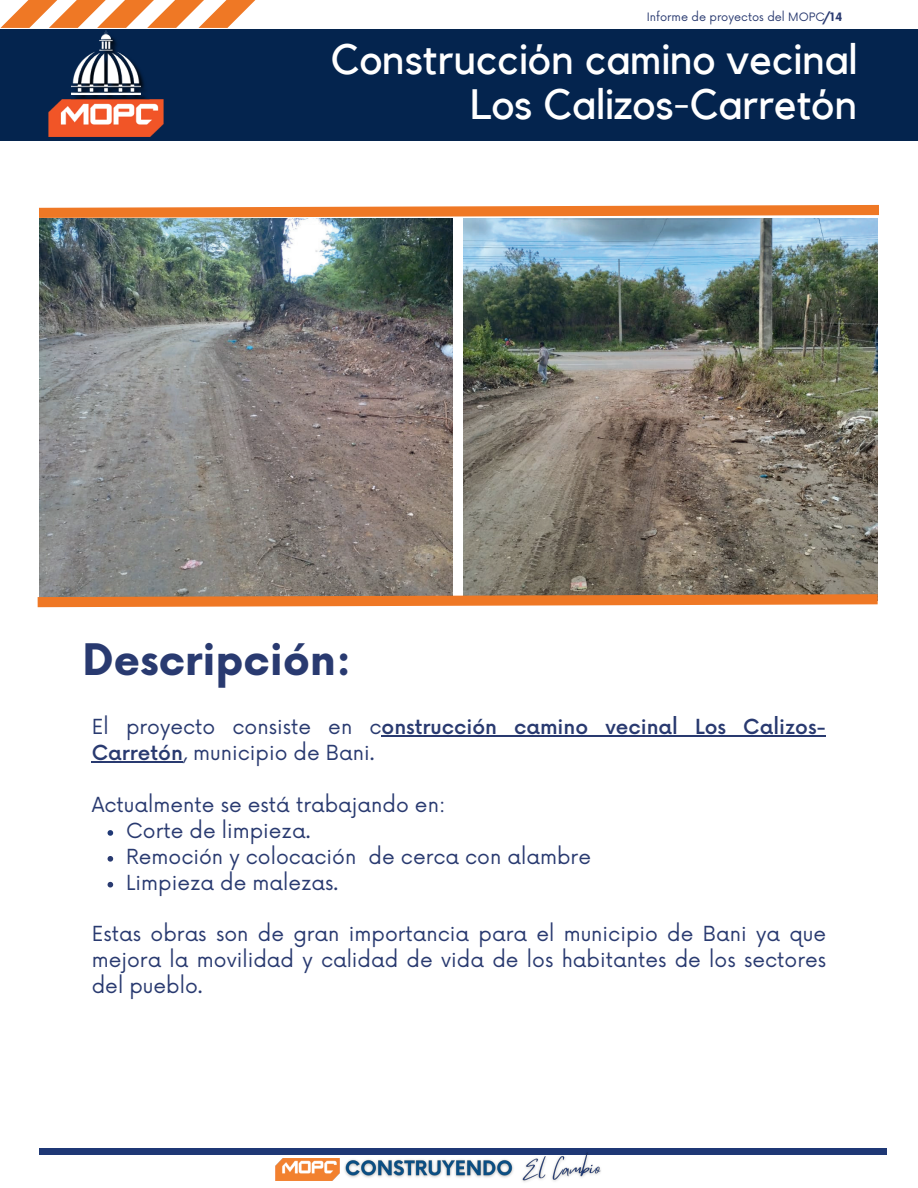
<style>
.page{position:relative;width:918px;height:1188px;background:#fff}
.page>*{position:absolute;margin:0;border:0;box-sizing:border-box;transform-origin:0 0}
.t1{font:42.3px/44.4px "Kollektif";color:#fff;text-align:right}
.t2{font:700 42.3px "Now";color:#293a70}
.t3{font:20.25px/25.8px "Now";color:#293a70}
.t4{font:500 20.25px/25.8px "Now";color:#293a70}
.t5{font:11.25px "Now";color:#293a70}
.s1{font-weight:700}
.s2{font-weight:400}
</style>
<div class="page">
<img style="left:463px;top:223px;width:414px;height:366px">
<img style="left:39px;top:223px;width:414px;height:366px">
<div style="left:0;top:29px;width:918px;height:112px;background:#04244e"></div>
<img style="left:48px;top:31px;width:116px;height:106px">
<svg style="left:39px;top:204px;width:840px;height:19px"></svg>
<svg style="left:37px;top:589px;width:841px;height:19px"></svg>
<div style="left:39px;top:1148px;width:848px;height:6px;background:#1f3875"></div>
<img style="left:517px;top:1152px;width:90px;height:30px">
<img style="left:344px;top:1156px;width:174px;height:26px">
<img style="left:275px;top:1159px;width:64px;height:21px">
<svg style="left:108px;top:830px;width:5px;height:6px"></svg>
<svg style="left:108px;top:856px;width:5px;height:6px"></svg>
<svg style="left:108px;top:882px;width:5px;height:5px"></svg>
<hr style="left:382px;top:736px;width:444px;height:1px;background:#293a70">
<hr style="left:92px;top:761px;width:91px;height:2px;background:#293a70">
<svg style="left:0;top:0;width:256px;height:28px"></svg>
<p class="t5" style="left:647px;top:7px;width:197px">Informe de proyectos del MOPC<span class="s1">/14</span></p>
<h1 class="t1" style="left:331px;top:38px;width:528px">Construcción camino vecinal<br>Los Calizos-Carretón</h1>
<h1 class="t2" style="left:82px;top:628px;width:271px">Descripción:</h1>
<p class="t4" style="left:92px;top:713px;width:736px"><span class="s2">El proyecto consiste en c</span>onstrucción camino vecinal Los Calizos-<br>Carretón<span class="s2">, municipio de Bani.</span></p>
<p class="t3" style="left:92px;top:790px;width:355px">Actualmente se está trabajando en:</p>
<p class="t3" style="left:126px;top:816px;width:466px">Corte de limpieza.<br>Remoción y colocación de cerca con alambre<br>Limpieza de malezas.</p>
<p class="t3" style="left:92px;top:920px;width:736px;text-align:justify">Estas obras son de gran importancia para el municipio de Bani ya que mejora la movilidad y calidad de vida de los habitantes de los sectores del pueblo.</p>
</div>
